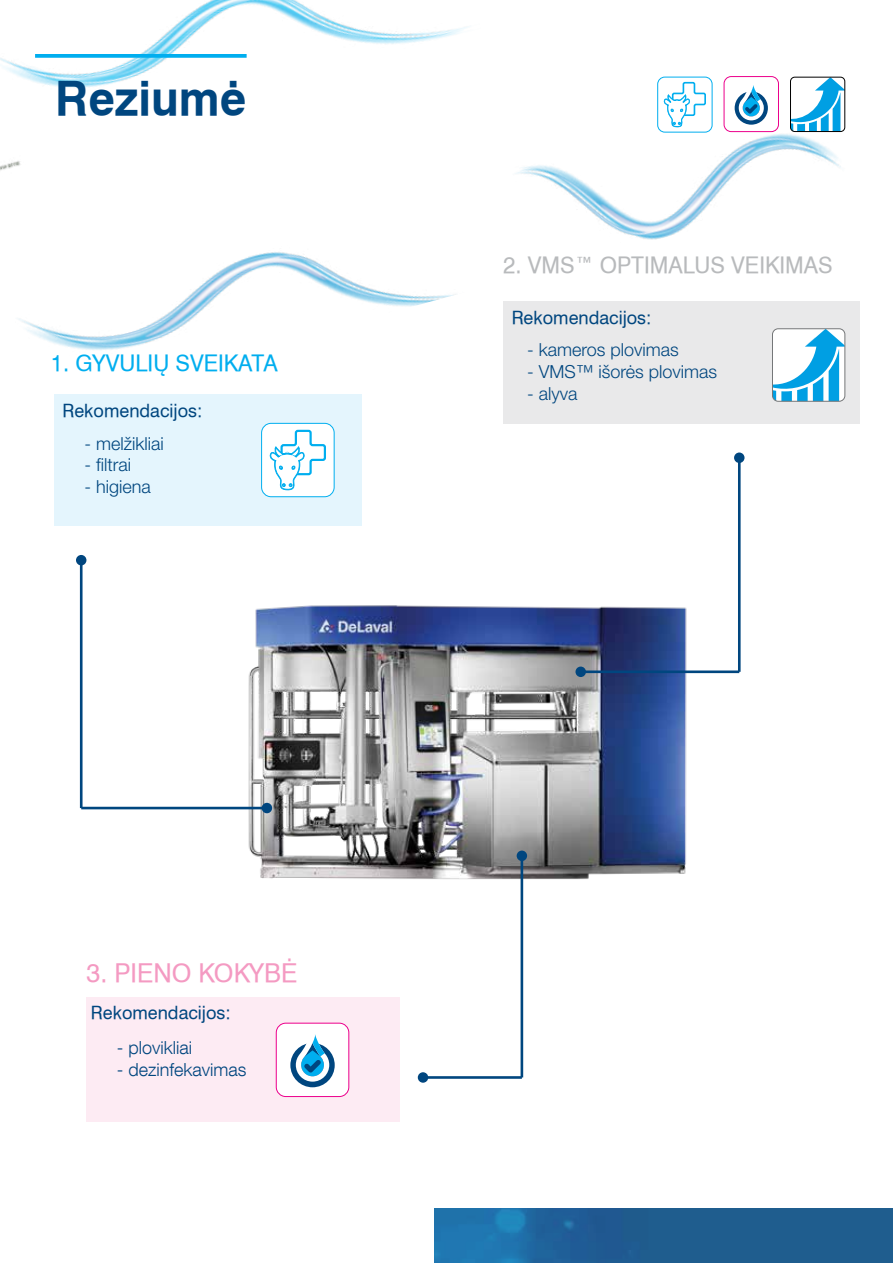
<style>
.page{position:relative;width:893px;height:1263px;background:#fff}
.page>*{position:absolute;margin:0;border:0;box-sizing:border-box;transform-origin:0 0}
.t1{font:46.5px "Helvetica LT Bold";color:#00467f}
.t2{font:25.5px "Helvetica LT";color:#f49ac2}
.t3{font:22.5px "Helvetica LT";color:#b8babc}
.t4{font:22.5px "Helvetica LT";color:#00aeef}
.t5{font:18px "Helvetica LT";color:#00467f}
.t6{font:300 18px "Helvetica Neue LT Pro";color:#00467f}
.t7{font:300 18px "Helvetica Neue LT Std";color:#00467f}
.t8{font:300 18px "Helvetica Neue LT Com";color:#00467f}
</style>
<div class="page">
<img style="left:0;top:0;width:846px;height:420px">
<img style="left:434px;top:1209px;width:459px;height:54px">
<img style="left:227px;top:605px;width:466px;height:285px">
<div style="left:54px;top:394px;width:307px;height:132px;background:#e4f5fd"></div>
<div style="left:503px;top:301px;width:357px;height:123px;background:#e9e9ea"></div>
<div style="left:86px;top:997px;width:314px;height:124px;background:#fdebf3"></div>
<hr style="left:80px;top:560px;width:3px;height:248px;background:#00467f">
<div style="left:76px;top:555px;width:10px;height:10px;background:#00467f;border-radius:50%"></div>
<hr style="left:738px;top:458px;width:3px;height:214px;background:#00467f">
<div style="left:734px;top:452px;width:10px;height:11px;background:#00467f;border-radius:50%"></div>
<hr style="left:423px;top:1076px;width:99px;height:3px;background:#00467f">
<div style="left:418px;top:1072px;width:10px;height:11px;background:#00467f;border-radius:50%"></div>
<svg style="left:35px;top:54px;width:212px;height:4px"></svg>
<svg style="left:790px;top:77px;width:55px;height:55px"></svg>
<div style="left:790px;top:77px;width:55px;height:55px;border:1px solid #000;border-radius:4px"></div>
<div style="left:724px;top:77px;width:54px;height:55px;background:#fff;border-radius:7px"></div>
<div style="left:724px;top:76px;width:55px;height:56px;border:1px solid #ec008c;border-radius:7px"></div>
<svg style="left:735px;top:91px;width:33px;height:34px"></svg>
<svg style="left:739px;top:85px;width:25px;height:35px"></svg>
<div style="left:658px;top:77px;width:54px;height:55px;background:#fff;border-radius:7px"></div>
<div style="left:657px;top:77px;width:55px;height:55px;border:1px solid #00aeef;border-radius:7px"></div>
<svg style="left:663px;top:81px;width:43px;height:47px"></svg>
<div style="left:262px;top:423px;width:72px;height:74px;background:#fff;border-radius:10px"></div>
<div style="left:261px;top:423px;width:74px;height:74px;border:1px solid #00aeef;border-radius:10px"></div>
<svg style="left:269px;top:429px;width:57px;height:62px"></svg>
<div style="left:276px;top:1023px;width:73px;height:73px;background:#fff;border-radius:10px"></div>
<div style="left:276px;top:1023px;width:73px;height:74px;border:1px solid #ec008c;border-radius:10px"></div>
<div style="left:290px;top:1043px;width:45px;height:44px;background:#00467f;border-radius:50%"></div>
<svg style="left:296px;top:1034px;width:33px;height:48px"></svg>
<svg style="left:774px;top:330px;width:69px;height:70px;background:#8fd5f2"></svg>
<div style="left:772px;top:328px;width:73px;height:74px;border:1px solid #757779;border-radius:6px"></div>
<hr style="left:581px;top:670px;width:158px;height:3px;background:#00467f">
<div style="left:575px;top:666px;width:11px;height:11px;background:#00467f;border-radius:50%"></div>
<hr style="left:81px;top:807px;width:186px;height:2px;background:#00467f">
<div style="left:262px;top:803px;width:10px;height:10px;background:#00467f;border-radius:50%"></div>
<hr style="left:521px;top:856px;width:2px;height:221px;background:#00467f">
<div style="left:517px;top:850px;width:10px;height:11px;background:#00467f;border-radius:50%"></div>
<h1 class="t1" style="left:55px;top:70px;width:192px">Reziumė</h1>
<p class="t4" style="left:51px;top:349px;width:229px">1. GYVULIŲ SVEIKATA</p>
<p class="t5" style="left:63px;top:399px;width:141px">Rekomendacijos:</p>
<p class="t7" style="left:84px;top:432px;width:81px">- melžikliai</p>
<p class="t7" style="left:84px;top:454px;width:48px">- filtrai</p>
<p class="t7" style="left:84px;top:475px;width:68px">- higiena</p>
<h2 class="t2" style="left:86px;top:957px;width:212px">3. PIENO KOKYBĖ</h2>
<p class="t5" style="left:91px;top:1002px;width:141px">Rekomendacijos:</p>
<p class="t8" style="left:117px;top:1037px;width:77px">- plovikliai</p>
<p class="t8" style="left:117px;top:1058px;width:131px">- dezinfekavimas</p>
<p class="t3" style="left:503px;top:251px;width:331px">2. VMS™ OPTIMALUS VEIKIMAS</p>
<p class="t5" style="left:512px;top:306px;width:141px">Rekomendacijos:</p>
<p class="t6" style="left:527px;top:339px;width:153px">- kameros plovimas</p>
<p class="t6" style="left:527px;top:361px;width:192px">- VMS™ išorės plovimas</p>
<p class="t6" style="left:527px;top:382px;width:52px">- alyva</p>
</div>
